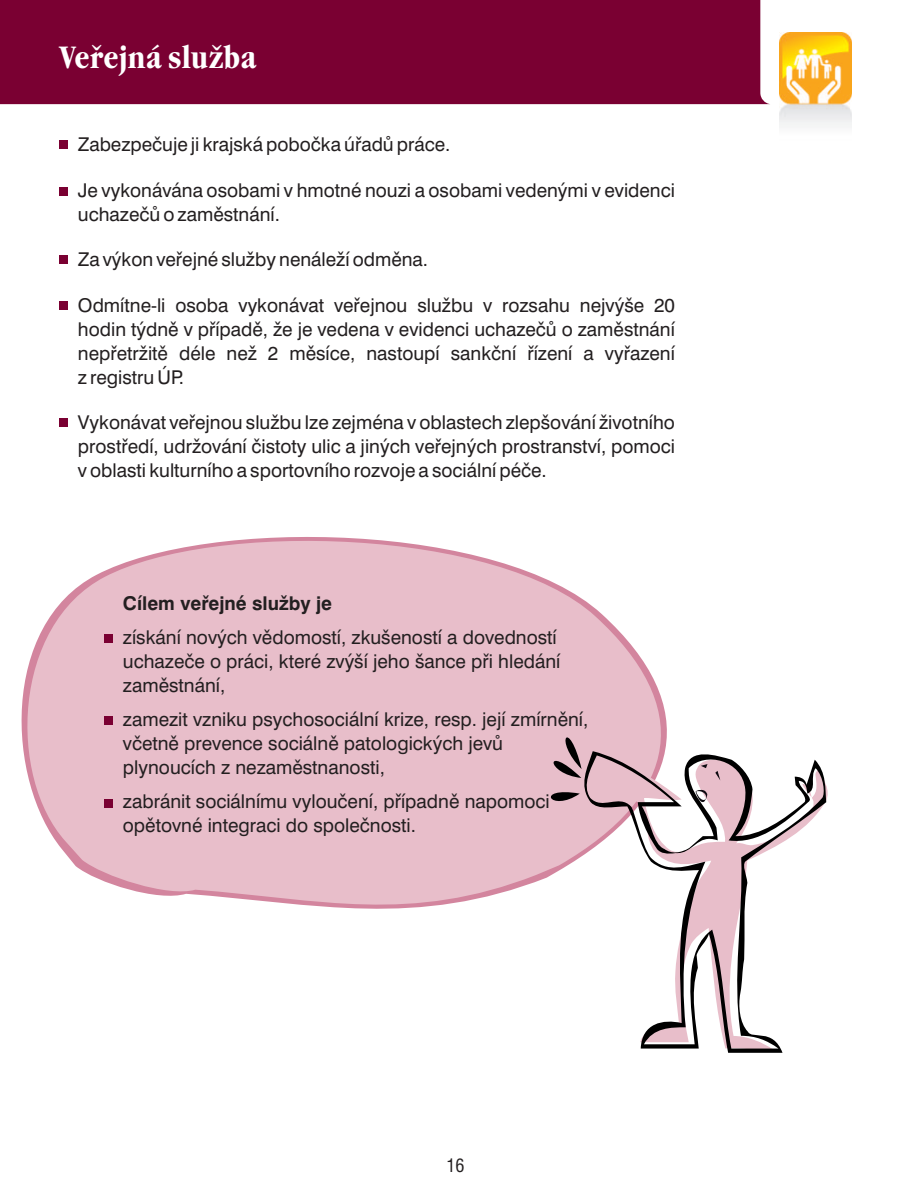
<style>
.page{position:relative;width:908px;height:1191px;background:#fff}
.page>*{position:absolute;margin:0;border:0;box-sizing:border-box;transform-origin:0 0}
.t1{font:700 condensed 32px "Garamond Itc TEE";color:#fff}
.t2{font:19px/24px "Swiss 721 AT";color:#231f20}
.t3{font:700 19px "Swiss 721 AT";color:#231f20}
.t4{font:condensed 18px "Swiss 721 AT";color:#231f20}
</style>
<div class="page">
<svg style="left:21px;top:537px;width:646px;height:372px;background:#eac5d0"></svg>
<div style="left:0;top:0;width:769px;height:104px;background:#7a0032"></div>
<div style="left:59px;top:140px;width:9px;height:8px;background:#7a0032"></div>
<div style="left:59px;top:187px;width:9px;height:9px;background:#7a0032"></div>
<div style="left:59px;top:301px;width:9px;height:9px;background:#7a0032"></div>
<div style="left:59px;top:255px;width:9px;height:9px;background:#7a0032"></div>
<div style="left:59px;top:418px;width:9px;height:9px;background:#7a0032"></div>
<img style="left:779px;top:33px;width:72px;height:94px">
<div style="left:104px;top:634px;width:8px;height:9px;background:#7a0032"></div>
<div style="left:104px;top:716px;width:8px;height:8px;background:#7a0032"></div>
<div style="left:104px;top:799px;width:8px;height:8px;background:#7a0032"></div>
<svg style="left:577px;top:747px;width:249px;height:305px"></svg>
<svg style="left:533px;top:785px;width:46px;height:28px"></svg>
<svg style="left:543px;top:715px;width:38px;height:63px;background:#c6a2ac"></svg>
<svg style="left:715px;top:771px;width:5px;height:9px"></svg>
<svg style="left:700px;top:764px;width:7px;height:4px"></svg>
<svg style="left:695px;top:788px;width:12px;height:14px"></svg>
<h1 class="t1" style="left:59px;top:38px;width:199px">Veřejná služba</h1>
<p class="t2" style="left:78px;top:134px;width:374px">Zabezpečuje ji krajská pobočka úřadů práce.</p>
<p class="t2" style="left:78px;top:180px;width:598px">Je vykonávána osobami v hmotné nouzi a osobami vedenými v evidenci uchazečů o zaměstnání.</p>
<p class="t2" style="left:78px;top:249px;width:351px">Za výkon veřejné služby nenáleží odměna.</p>
<p class="t2" style="left:78px;top:295px;width:598px;text-align:justify">Odmítne-li osoba vykonávat veřejnou službu v rozsahu nejvýše 20 hodin týdně v případě, že je vedena v evidenci uchazečů o zaměstnání nepřetržitě déle než 2 měsíce, nastoupí sankční řízení a vyřazení z registru ÚP.</p>
<p class="t2" style="left:78px;top:412px;width:598px;text-align:justify">Vykonávat veřejnou službu lze zejména v oblastech zlepšování životního prostředí, udržování čistoty ulic a jiných veřejných prostranství, pomoci v oblasti kulturního a sportovního rozvoje a sociální péče.</p>
<p class="t3" style="left:123px;top:596px;width:210px">Cílem veřejné služby je</p>
<p class="t2" style="left:123px;top:627px;width:439px">získání nových vědomostí, zkušeností a dovedností uchazeče o práci, které zvýší jeho šance při hledání zaměstnání,</p>
<p class="t2" style="left:123px;top:709px;width:466px">zamezit vzniku psychosociální krize, resp. její zmírnění, včetně prevence sociálně patologických jevů plynoucích z nezaměstnanosti,</p>
<p class="t2" style="left:123px;top:791px;width:428px">zabránit sociálnímu vyloučení, případně napomoci opětovné integraci do společnosti.</p>
<p class="t4" style="left:446px;top:1158px;width:19px">16</p>
</div>
